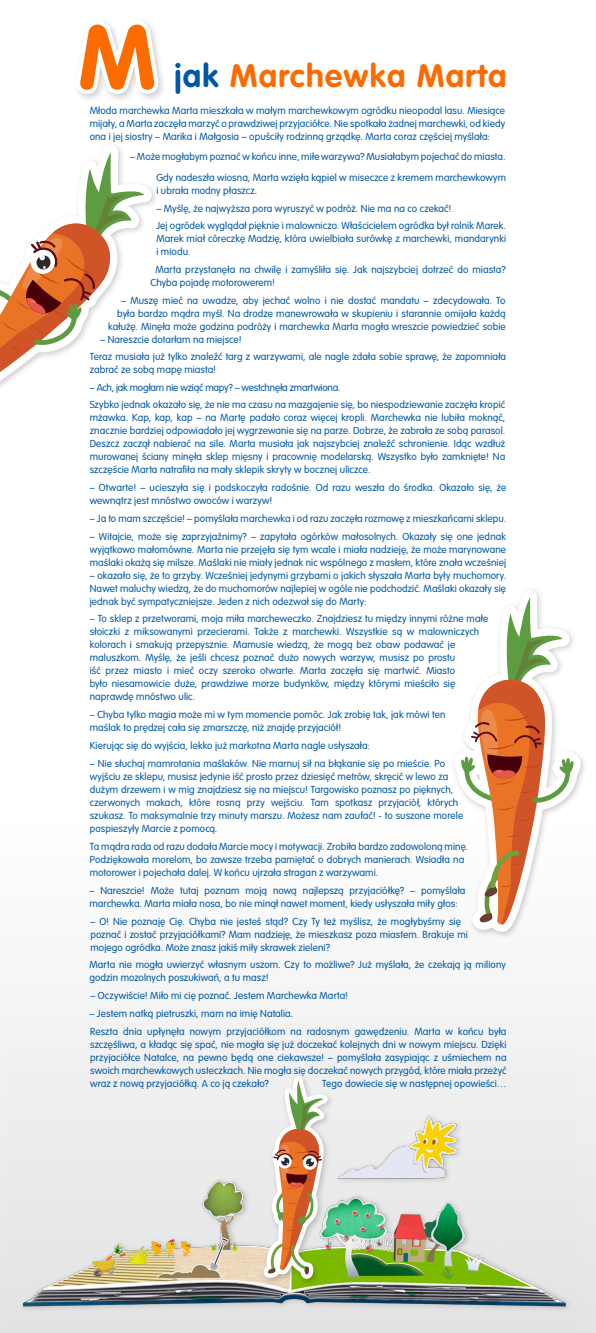
<style>
.page{position:relative;width:596px;height:1333px;background:#fff}
.page>*{position:absolute;margin:0;border:0;box-sizing:border-box;transform-origin:0 0}
.t1{font:700 90px "VAG Rounded LT Pro";color:#fc6b00}
.t2{font:700 32px "VAG Rounded LT Pro";letter-spacing:.04em;color:#fc6b00}
.t3{font:300 10px/13px "VAG Rounded LT Pro";letter-spacing:.01em;color:#0057a5}
.t4{font:300 10px "VAG Rounded LT Pro";letter-spacing:-.02em;color:#0057a5}
.s1{color:#0057a5}
</style>
<div class="page">
<img style="left:5px;top:1050px;width:570px;height:282px">
<svg style="left:77px;top:21px;width:85px;height:77px"></svg>
<svg style="left:453px;top:590px;width:127px;height:341px"></svg>
<svg style="left:459px;top:597px;width:115px;height:329px"></svg>
<div style="left:260px;top:1072px;width:75px;height:214px;background:#000;opacity:.2"></div>
<svg style="left:263px;top:1076px;width:64px;height:202px"></svg>
<svg style="left:0;top:152px;width:144px;height:235px"></svg>
<h1 class="t1" style="left:78px;top:1px;width:80px">M</h1>
<h2 class="t2" style="left:174px;top:55px;width:333px"><span class="s1">jak</span> Marchewka Marta</h2>
<p class="t3" style="left:90px;top:104px;width:417px;text-align:justify">Młoda marchewka Marta mieszkała w małym marchewkowym ogródku nieopodal lasu. Miesiące mijały, a Marta zaczęła marzyć o prawdziwej przyjaciółce. Nie spotkała żadnej marchewki, od kiedy ona i jej siostry – Marika i Małgosia – opuściły rodzinną grządkę. Marta coraz częściej myślała:</p>
<p class="t3" style="left:156px;top:171px;width:351px">Gdy nadeszła wiosna, Marta wzięła kąpiel w miseczce z kremem marchewkowym i ubrała modny płaszcz.</p>
<p class="t3" style="left:130px;top:150px;width:376px">– Może mogłabym poznać w końcu inne, miłe warzywa? Musiałabym pojechać do miasta.</p>
<p class="t3" style="left:156px;top:199px;width:351px;line-height:17.7px">– Myślę, że najwyższa pora wyruszyć w podróż. Nie ma na co czekać!<br>Jej ogródek wyglądał pięknie i malowniczo. Właścicielem ogródka był rolnik Marek.</p>
<p class="t3" style="left:156px;top:232px;width:351px">Marek miał córeczkę Madzię, która uwielbiała surówkę z marchewki, mandarynki i miodu.</p>
<p class="t3" style="left:150px;top:263px;width:357px;text-indent:5px">Marta przystanęła na chwilę i zamyśliła się. Jak najszybciej dotrzeć do miasta?<br>Chyba pojadę motorowerem!</p>
<p class="t3" style="left:108px;top:294px;width:399px;text-align:right">– Muszę mieć na uwadze, aby jechać wolno i nie dostać mandatu – zdecydowała. To była bardzo mądra myśl. Na drodze manewrowała w skupieniu i starannie omijała każdą kałużę. Minęła może godzina podróży i marchewka Marta mogła wreszcie powiedzieć sobie</p>
<p class="t3" style="left:90px;top:330px;width:417px;line-height:17.7px;text-indent:10px">– Nareszcie dotarłam na miejsce!<br>Teraz musiała już tylko znaleźć targ z warzywami, ale nagle zdała sobie sprawę, że zapomniała</p>
<p class="t3" style="left:90px;top:363px;width:128px">zabrać ze sobą mapę miasta!</p>
<p class="t3" style="left:90px;top:399px;width:417px;text-align:justify">Szybko jednak okazało się, że nie ma czasu na mazgajenie się, bo niespodziewanie zaczęła kropić mżawka. Kap, kap, kap – na Martę padało coraz więcej kropli. Marchewka nie lubiła moknąć, znacznie bardziej odpowiadało jej wygrzewanie się na parze. Dobrze, że zabrała ze sobą parasol.<br>Deszcz zaczął nabierać na sile. Marta musiała jak najszybciej znaleźć schronienie. Idąc wzdłuż murowanej ściany minęła sklep mięsny i pracownię modelarską. Wszystko było zamknięte! Na szczęście Marta natrafiła na mały sklepik skryty w bocznej uliczce.</p>
<p class="t4" style="left:90px;top:382px;width:252px">– Ach, jak mogłam nie wziąć mapy? – westchnęła zmartwiona.</p>
<p class="t3" style="left:90px;top:481px;width:417px">– Otwarte! – ucieszyła się i podskoczyła radośnie. Od razu weszła do środka. Okazało się, że wewnątrz jest mnóstwo owoców i warzyw!</p>
<p class="t3" style="left:90px;top:512px;width:417px">– Ja to mam szczęście! – pomyślała marchewka i od razu zaczęła rozmowę z mieszkańcami sklepu.</p>
<p class="t3" style="left:90px;top:530px;width:417px;text-align:justify">– Witajcie, może się zaprzyjaźnimy? – zapytała ogórków małosolnych. Okazały się one jednak wyjątkowo małomówne. Marta nie przejęła się tym wcale i miała nadzieję, że może marynowane maślaki okażą się milsze. Maślaki nie miały jednak nic wspólnego z masłem, które znała wcześniej</p>
<p class="t3" style="left:90px;top:569px;width:417px;text-align:justify">– okazało się, że to grzyby. Wcześniej jedynymi grzybami o jakich słyszała Marta były muchomory.<br>Nawet maluchy wiedzą, że do muchomorów najlepiej w ogóle nie podchodzić. Maślaki okazały się jednak być sympatyczniejsze. Jeden z nich odezwał się do Marty:</p>
<p class="t3" style="left:90px;top:612px;width:400px">– To sklep z przetworami, moja miła marcheweczko. Znajdziesz tu między innymi różne małe słoiczki z miksowanymi przecierami. Także z marchewki. Wszystkie są w malowniczych kolorach i smakują przepysznie. Mamusie wiedzą, że mogą bez obaw podawać je maluszkom. Myślę, że jeśli chcesz poznać dużo nowych warzyw, musisz po prostu<br>iść przez miasto i mieć oczy szeroko otwarte. Marta zaczęła się martwić. Miasto<br>było niesamowicie duże, prawdziwe morze budynków, między którymi mieściło się naprawdę mnóstwo ulic.</p>
<p class="t3" style="left:90px;top:708px;width:357px">– Chyba tylko magia może mi w tym momencie pomóc. Jak zrobię tak, jak mówi ten maślak to prędzej cała się zmarszczę, niż znajdę przyjaciół!</p>
<p class="t3" style="left:90px;top:739px;width:281px">Kierując się do wyjścia, lekko już markotna Marta nagle usłyszała:</p>
<p class="t3" style="left:90px;top:757px;width:375px">– Nie słuchaj mamrotania maślaków. Nie marnuj sił na błąkanie się po mieście. Po wyjściu ze sklepu, musisz jedynie iść prosto przez dziesięć metrów, skręcić w lewo za dużym drzewem i w mig znajdziesz się na miejscu! Targowisko poznasz po pięknych, czerwonych makach, które rosną przy wejściu. Tam spotkasz przyjaciół, których szukasz. To maksymalnie trzy minuty marszu. Możesz nam zaufać! - to suszone morele pospieszyły Marcie z pomocą.</p>
<p class="t3" style="left:90px;top:840px;width:379px">Ta mądra rada od razu dodała Marcie mocy i motywacji. Zrobiła bardzo zadowoloną minę.<br>Podziękowała morelom, bo zawsze trzeba pamiętać o dobrych manierach. Wsiadła na motorower i pojechała dalej. W końcu ujrzała stragan z warzywami.</p>
<p class="t3" style="left:90px;top:915px;width:379px">– O! Nie poznaję Cię. Chyba nie jesteś stąd? Czy Ty też myślisz, że mogłybyśmy się poznać i zostać przyjaciółkami? Mam nadzieję, że mieszkasz poza miastem. Brakuje mi mojego ogródka. Może znasz jakiś miły skrawek zieleni?</p>
<p class="t3" style="left:89px;top:958px;width:417px">Marta nie mogła uwierzyć własnym uszom. Czy to możliwe? Już myślała, że czekają ją miliony godzin mozolnych poszukiwań, a tu masz!</p>
<p class="t3" style="left:90px;top:989px;width:259px">– Oczywiście! Miło mi cię poznać. Jestem Marchewka Marta!</p>
<p class="t3" style="left:89px;top:1004px;width:418px;line-height:17.9px">– Jestem natką pietruszki, mam na imię Natalia.<br>Reszta dnia upłynęła nowym przyjaciółkom na radosnym gawędzeniu. Marta w końcu była</p>
<p class="t3" style="left:90px;top:1038px;width:417px;text-align:justify">szczęśliwa, a kładąc się spać, nie mogła się już doczekać kolejnych dni w nowym miejscu. Dzięki przyjaciółce Natalce, na pewno będą one ciekawsze! – pomyślała zasypiając z uśmiechem na swoich marchewkowych usteczkach. Nie mogła się doczekać nowych przygód, które miała przeżyć wraz z nową przyjaciółką. A co ją czekało?</p>
<p class="t3" style="left:89px;top:884px;width:377px">– Nareszcie! Może tutaj poznam moją nową najlepszą przyjaciółkę? – pomyślała marchewka. Marta miała nosa, bo nie minął nawet moment, kiedy usłyszała miły głos:</p>
<p class="t3" style="left:322px;top:1077px;width:186px">Tego dowiecie się w następnej opowieści…</p>
</div>
